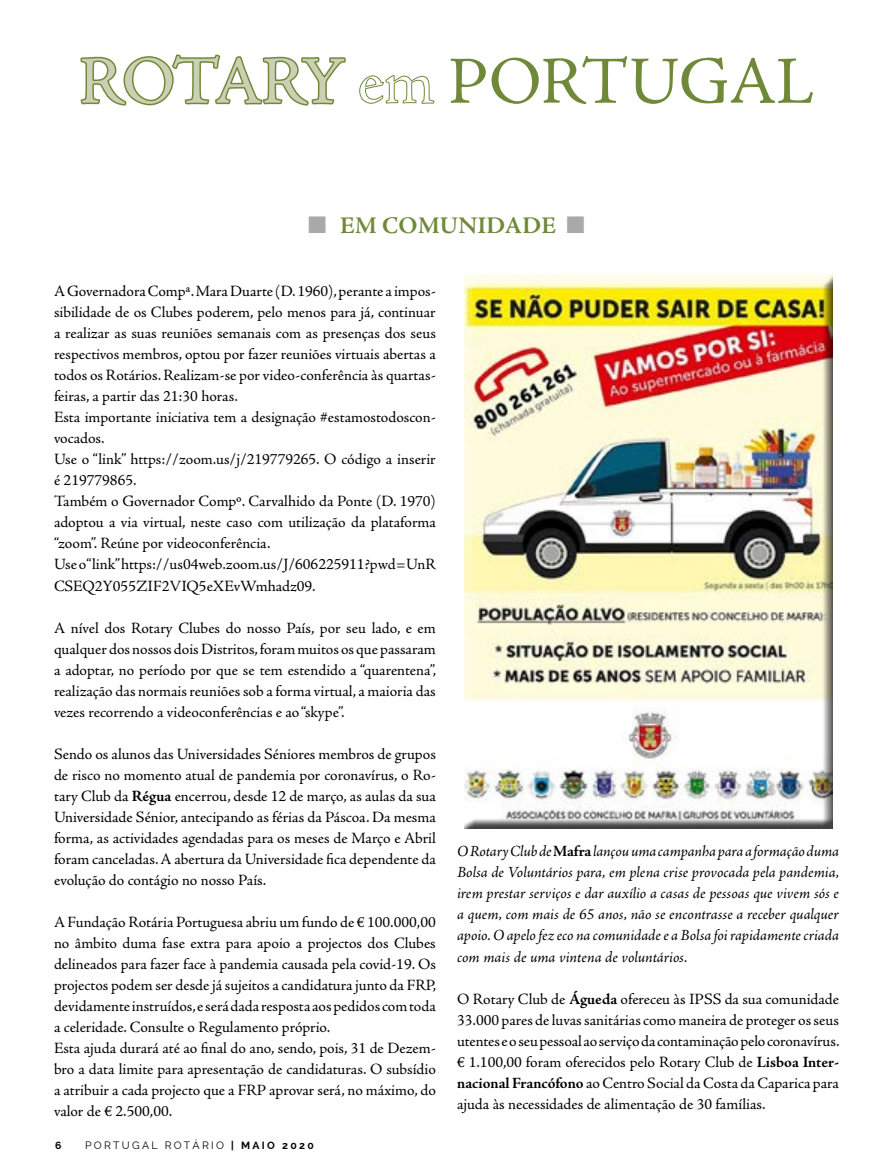
<style>
.page{position:relative;width:893px;height:1170px;background:#fff}
.page>*{position:absolute;margin:0;border:0;box-sizing:border-box;transform-origin:0 0}
.t1{font:67.5px "Adobe Jenson Pro";letter-spacing:-.01em;color:#708939}
.t2{font:67.5px "Adobe Jenson Pro";letter-spacing:-.035em;color:#cbcfb3}
.t3{font:700 24px "Adobe Jenson Pro";letter-spacing:.015em;color:#708939}
.t4{font:15.75px/21px "Adobe Jenson Pro";color:#000;text-align:justify}
.t5{font:italic 15.75px/21px "Adobe Jenson Pro";letter-spacing:-.005em;color:#000;text-align:justify}
.t6{font:10.5px "Raleway";letter-spacing:.22em;color:#000}
.t7{font:700 10.5px "Raleway";color:#000}
.s1{color:#a7a9ac}
.s2{font-weight:700}
.s3{font-weight:700;font-style:normal}
</style>
<div class="page">
<svg style="left:80px;top:54px;width:266px;height:52px"></svg>
<svg style="left:359px;top:75px;width:76px;height:29px"></svg>
<div style="left:458px;top:267px;width:385px;height:562px;background:#000;opacity:.75"></div>
<h1 class="t2" style="left:79px;top:43px;width:267px">ROTARY</h1>
<h1 class="t1" style="left:448px;top:43px;width:368px">PORTUGAL</h1>
<h2 class="t3" style="left:308px;top:212px;width:278px"><span class="s1">■</span> EM COMUNIDADE <span class="s1">■</span></h2>
<p class="t4" style="left:54px;top:281px;width:383px;text-align:left">A Governadora Compª. Mara Duarte (D. 1960), perante a impos&shy;sibilidade de os Clubes poderem, pelo menos para já, continuar a realizar as suas reuniões semanais com as presenças dos seus respectivos membros, optou por fazer reuniões virtuais abertas a todos os Rotários. Realizam-se por video-conferência às quartas&shy;feiras, a partir das 21:30 horas.<br>Esta importante iniciativa tem a designação #estamostodoscon&shy;vocados.<br>Use o “link” https://zoom.us/j/219779265. O código a inserir é 219779865.<br>Também o Governador Compº. Carvalhido da Ponte (D. 1970) adoptou a via virtual, neste caso com utilização da plataforma “zoom”. Reúne por videoconferência.<br>Use o “link” https://us04web.zoom.us/J/606225911?pwd=UnR CSEQ2Y055ZIF2VIQ5eXEvWmhadz09.</p>
<p class="t4" style="left:54px;top:617px;width:384px">A nível dos Rotary Clubes do nosso País, por seu lado, e em qualquer dos nossos dois Distritos, foram muitos os que passaram a adoptar, no período por que se tem estendido a “quarentena”, realização das normais reuniões sob a forma virtual, a maioria das vezes recorrendo a videoconferências e ao “skype”.</p>
<p class="t4" style="left:54px;top:743px;width:383px">Sendo os alunos das Universidades Séniores membros de grupos de risco no momento atual de pandemia por coronavírus, o Ro&shy;tary Club da <span class="s2">Régua</span> encerrou, desde 12 de março, as aulas da sua Universidade Sénior, antecipando as férias da Páscoa. Da mesma forma, as actividades agendadas para os meses de Março e Abril foram canceladas. A abertura da Universidade fica dependente da evolução do contágio no nosso País.</p>
<p class="t4" style="left:54px;top:911px;width:384px;text-align:left">A Fundação Rotária Portuguesa abriu um fundo de € 100.000,00 no âmbito duma fase extra para apoio a projectos dos Clubes delineados para fazer face à pandemia causada pela covid-19. Os projectos podem ser desde já sujeitos a candidatura junto da FRP, devidamente instruídos, e será dada resposta aos pedidos com toda a celeridade. Consulte o Regulamento próprio.<br>Esta ajuda durará até ao final do ano, sendo, pois, 31 de Dezem&shy;bro a data limite para apresentação de candidaturas. O subsídio a atribuir a cada projecto que a FRP aprovar será, no máximo, do valor de € 2.500,00.</p>
<p class="t7" style="left:55px;top:1138px;width:8px">6</p>
<p class="t6" style="left:85px;top:1138px;width:230px">PORTUGAL ROTÁRIO <span class="s2">| MAIO 2020</span></p>
<p class="t5" style="left:457px;top:841px;width:383px">O Rotary Club de <span class="s3">Mafra</span>lançou uma campanha para a formação duma Bolsa de Voluntários para, em plena crise provocada pela pandemia, irem prestar serviços e dar auxílio a casas de pessoas que vivem sós e a quem, com mais de 65 anos, não se encontrasse a receber qualquer apoio. O apelo fez eco na comunidade e a Bolsa foi rapidamente criada com mais de uma vintena de voluntários.</p>
<p class="t4" style="left:457px;top:988px;width:384px">O Rotary Club de <span class="s2">Águeda</span> ofereceu às IPSS da sua comunidade 33.000 pares de luvas sanitárias como maneira de proteger os seus utentes e o seu pessoal ao serviço da contaminação pelo coronavírus. € 1.100,00 foram oferecidos pelo Rotary Club de <span class="s2">Lisboa Inter&shy;nacional Francófono</span> ao Centro Social da Costa da Caparica para ajuda às necessidades de alimentação de 30 famílias.</p>
</div>
